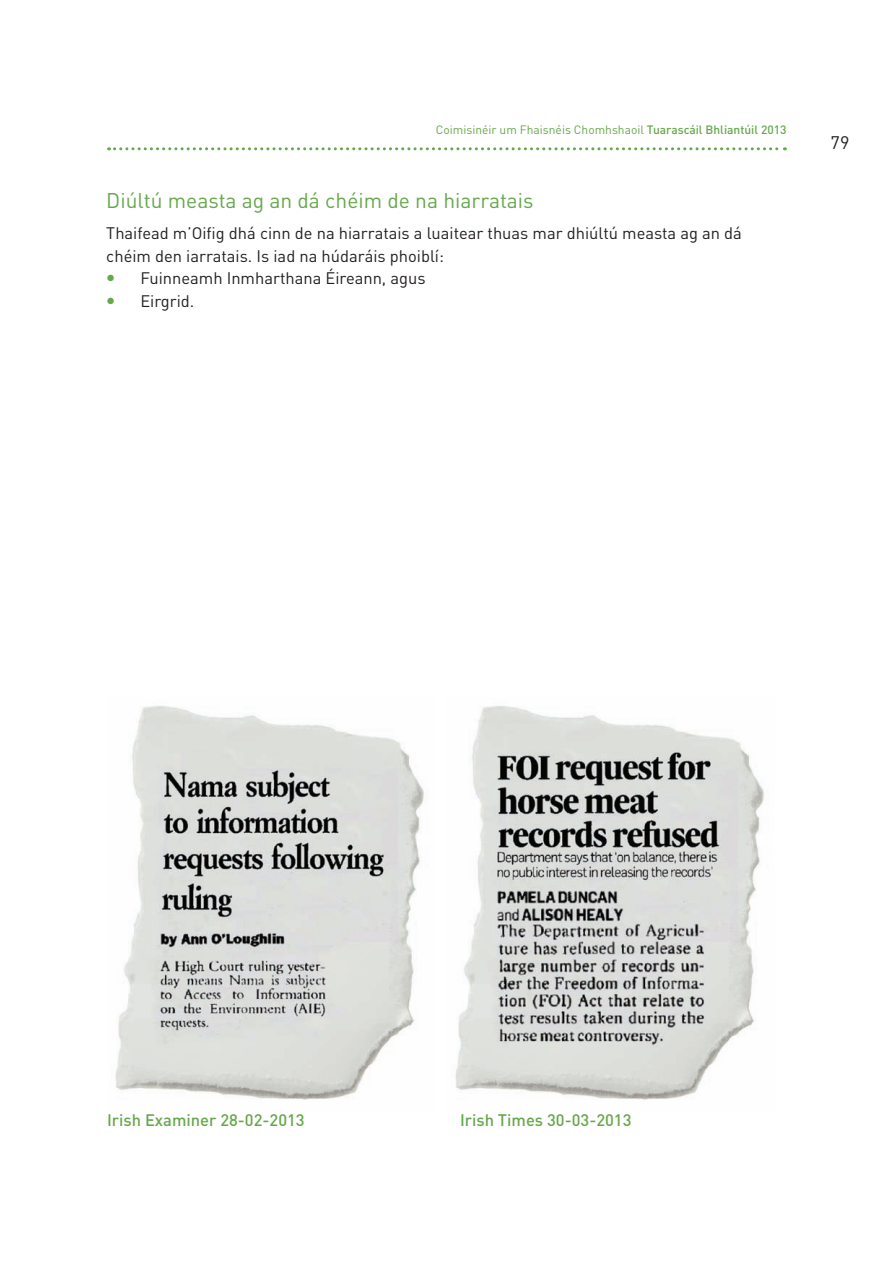
<style>
.page{position:relative;width:893px;height:1263px;background:#fff}
.page>*{position:absolute;margin:0;border:0;box-sizing:border-box;transform-origin:0 0}
.t1{font:21px "DIN";color:#66a84b}
.t2{font:18px "DIN";color:#231f20}
.t3{font:16.5px "DIN";color:#231f20}
.t4{font:500 16.5px "DIN";color:#66a84b}
.t5{font:12px "DIN";color:#66a84b}
.s1{font-weight:500}
</style>
<div class="page">
<svg style="left:109px;top:147px;width:676px;height:3px"></svg>
<img style="left:115px;top:705px;width:310px;height:395px">
<img style="left:455px;top:705px;width:310px;height:395px">
<p class="t5" style="left:436px;top:122px;width:352px">Coimisinéir um Fhaisnéis Chomhshaoil <span class="s1">Tuarascáil Bhliantúil 2013</span></p>
<p class="t1" style="left:106px;top:188px;width:429px">Diúltú measta ag an dá chéim de na hiarratais</p>
<p class="t3" style="left:106px;top:223px;width:637px">Thaifead m’Oifig dhá cinn de na hiarratais a luaitear thuas mar dhiúltú measta ag an dá</p>
<p class="t3" style="left:106px;top:246px;width:339px">chéim den iarratais. Is iad na húdaráis phoiblí:</p>
<p class="t3" style="left:140px;top:268px;width:287px">Fuinneamh Inmharthana Éireann, agus</p>
<p class="t3" style="left:140px;top:291px;width:55px">Eirgrid.</p>
<p class="t2" style="left:831px;top:131px;width:20px">79</p>
<p class="t4" style="left:107px;top:1109px;width:199px">Irish Examiner 28-02-2013</p>
<p class="t4" style="left:460px;top:1109px;width:173px">Irish Times 30-03-2013</p>
</div>
